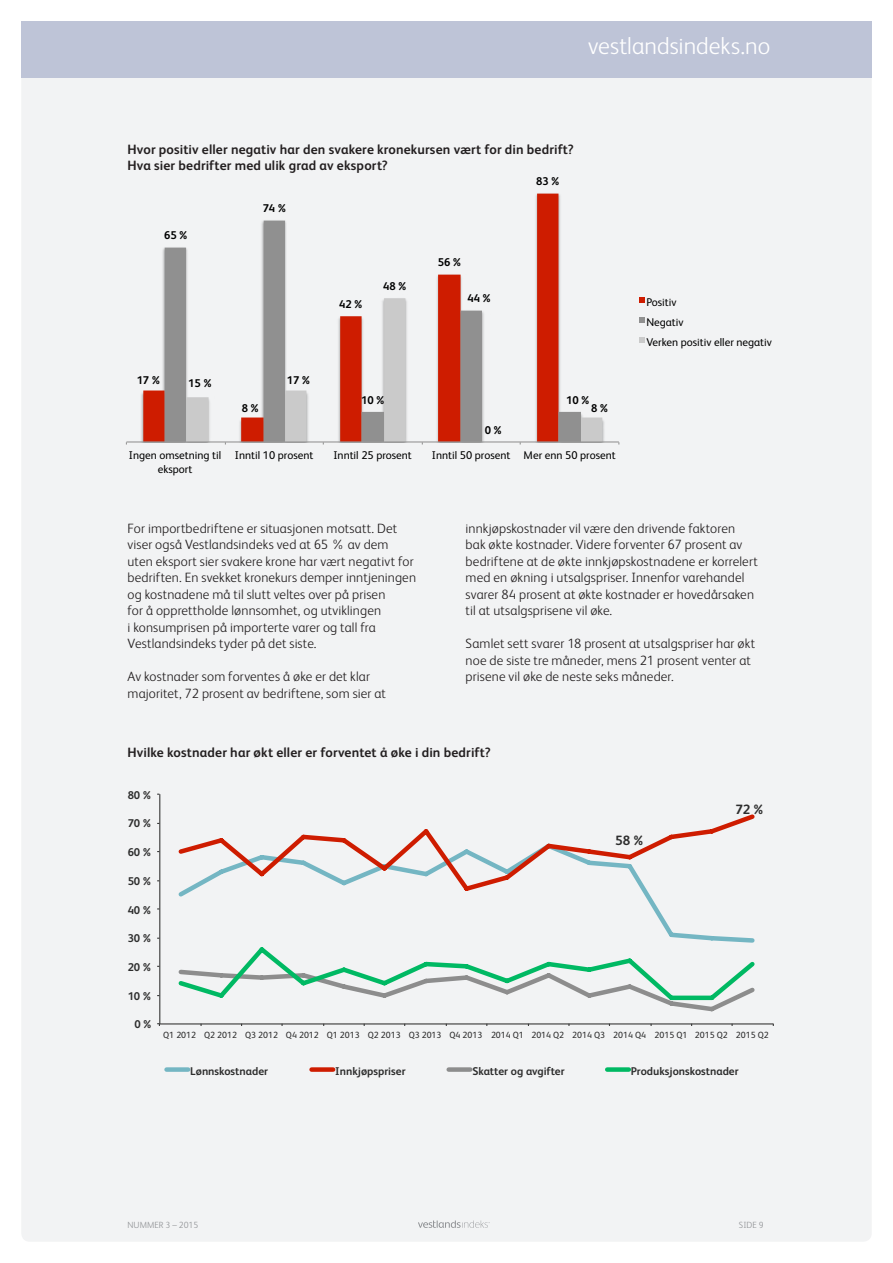
<style>
.page{position:relative;width:893px;height:1263px;background:#fff}
.page>*{position:absolute;margin:0;border:0;box-sizing:border-box;transform-origin:0 0}
.t1{font:300 24px "FS Albert";color:#fff}
.Brødtekst{font:300 13.5px/16.5px "FS Albert";letter-spacing:.01em;color:#231f20}
.Graftittel{font:700 13.5px/16.2px "FS Albert";letter-spacing:.01em;color:#231f20}
.t2{font:700 13.5px "FS Albert";color:#2d2d2d}
.t3{font:11.25px/20.1px "FS Albert";color:#000;text-align:center}
.t4{font:700 11.25px "FS Albert";color:#2d2d2d}
.t5{font:700 11.25px "FS Albert";color:#000}
.t6{font:9px "FS Albert";color:#2d2d2d}
.t7{font:300 9px "FS Albert";color:#939598}
</style>
<div class="page">
<div style="left:21px;top:21px;width:851px;height:1221px;background:#f2f3f4;border-radius:9px"></div>
<div style="left:21px;top:21px;width:851px;height:56px;background:#bec4d7"></div>
<img style="left:181px;top:418px;width:427px;height:25px">
<svg style="left:143px;top:194px;width:415px;height:247px"></svg>
<svg style="left:165px;top:221px;width:395px;height:220px"></svg>
<svg style="left:186px;top:298px;width:416px;height:143px"></svg>
<hr style="left:126px;top:441px;width:493px;height:1px;background:#979797">
<svg style="left:639px;top:297px;width:5px;height:5px"></svg>
<svg style="left:639px;top:318px;width:5px;height:5px"></svg>
<svg style="left:639px;top:338px;width:5px;height:5px"></svg>
<hr style="left:159px;top:794px;width:1px;height:230px;background:#3a3a3a">
<hr style="left:160px;top:1023px;width:613px;height:1px;background:#3a3a3a">
<svg style="left:179px;top:895px;width:576px;height:48px"></svg>
<svg style="left:178px;top:814px;width:577px;height:81px"></svg>
<svg style="left:178px;top:947px;width:577px;height:65px"></svg>
<div style="left:167px;top:1067px;width:21px;height:5px;background:#74b6c3"></div>
<div style="left:312px;top:1067px;width:21px;height:5px;background:#ce1c00"></div>
<div style="left:449px;top:1067px;width:21px;height:5px;background:#8d8d8d"></div>
<div style="left:607px;top:1067px;width:22px;height:5px;background:#00b963"></div>
<svg style="left:418px;top:1220px;width:72px;height:8px"></svg>
<h1 class="t1" style="left:588px;top:30px;width:184px">vestlandsindeks.no</h1>
<p class="Graftittel" style="left:128px;top:141px;width:448px">Hvor positiv eller negativ har den svakere kronekursen vært for din bedrift?<br>Hva sier bedrifter med ulik grad av eksport?</p>
<p class="t5" style="left:164px;top:227px;width:25px">65 %</p>
<p class="t5" style="left:263px;top:200px;width:25px">74 %</p>
<p class="t5" style="left:137px;top:372px;width:25px">17 %</p>
<p class="t5" style="left:188px;top:376px;width:25px">15 %</p>
<p class="t5" style="left:287px;top:372px;width:25px">17 %</p>
<p class="t5" style="left:339px;top:296px;width:25px">42 %</p>
<p class="t5" style="left:383px;top:278px;width:25px">48 %</p>
<p class="t5" style="left:438px;top:254px;width:25px">56 %</p>
<p class="t5" style="left:467px;top:290px;width:25px">44 %</p>
<p class="t5" style="left:536px;top:173px;width:25px">83 %</p>
<p class="t3" style="left:646px;top:291px;width:127px;text-align:left">Positiv<br>Negativ<br>Verken positiv eller negativ</p>
<p class="t5" style="left:242px;top:400px;width:18px">8 %</p>
<p class="t5" style="left:361px;top:392px;width:25px">10 %</p>
<p class="t5" style="left:485px;top:422px;width:18px">0 %</p>
<p class="t5" style="left:566px;top:392px;width:25px">10 %</p>
<p class="t5" style="left:591px;top:400px;width:18px">8 %</p>
<p class="t3" style="left:129px;top:448px;width:94px;line-height:13.5px">Ingen omsetning til eksport</p>
<p class="t3" style="left:235px;top:444px;width:80px">Inntil 10 prosent</p>
<p class="t3" style="left:333px;top:444px;width:80px">Inntil 25 prosent</p>
<p class="t3" style="left:432px;top:444px;width:185px">Inntil 50 prosent Mer enn 50 prosent</p>
<p class="Brødtekst" style="left:128px;top:519px;width:290px">For importbedriftene er situasjonen motsatt. Det viser også Vestlandsindeks ved at 65 % av dem uten eksport sier svakere krone har vært negativt for bedriften. En svekket kronekurs demper inntjeningen og kostnadene må til slutt veltes over på prisen<br>for å opprettholde lønnsomhet, og utviklingen<br>i konsumprisen på importerte varer og tall fra Vestlandsindeks tyder på det siste.</p>
<p class="Brødtekst" style="left:128px;top:667px;width:260px">Av kostnader som forventes å øke er det klar majoritet, 72 prosent av bedriftene, som sier at</p>
<p class="Brødtekst" style="left:466px;top:519px;width:294px">innkjøpskostnader vil være den drivende faktoren bak økte kostnader. Videre forventer 67 prosent av bedriftene at de økte innkjøpskostnadene er korrelert med en økning i utsalgspriser. Innenfor varehandel svarer 84 prosent at økte kostnader er hovedårsaken til at utsalgsprisene vil øke.</p>
<p class="Brødtekst" style="left:466px;top:634px;width:291px">Samlet sett svarer 18 prosent at utsalgspriser har økt noe de siste tre måneder, mens 21 prosent venter at prisene vil øke de neste seks måneder.</p>
<p class="Graftittel" style="left:128px;top:744px;width:365px">Hvilke kostnader har økt eller er forventet å øke i din bedrift?</p>
<p class="t4" style="left:128px;top:787px;width:25px">80 %</p>
<p class="t4" style="left:128px;top:816px;width:25px">70 %</p>
<p class="t4" style="left:128px;top:844px;width:25px">60 %</p>
<p class="t4" style="left:128px;top:873px;width:25px">50 %</p>
<p class="t4" style="left:128px;top:902px;width:25px">40 %</p>
<p class="t4" style="left:128px;top:931px;width:25px">30 %</p>
<p class="t4" style="left:128px;top:959px;width:25px">20 %</p>
<p class="t4" style="left:128px;top:988px;width:25px">10 %</p>
<p class="t4" style="left:134px;top:1017px;width:18px">0 %</p>
<p class="t2" style="left:615px;top:831px;width:29px">58 %</p>
<p class="t2" style="left:735px;top:800px;width:29px">72 %</p>
<p class="t6" style="left:163px;top:1028px;width:607px">Q1 2012 Q2 2012 Q3 2012 Q4 2012 Q1 2013 Q2 2013 Q3 2013 Q4 2013 2014 Q1 2014 Q2 2014 Q3 2014 Q4 2015 Q1 2015 Q2 2015 Q2</p>
<p class="t4" style="left:190px;top:1064px;width:79px">Lønnskostnader</p>
<p class="t4" style="left:335px;top:1064px;width:72px">Innkjøpspriser</p>
<p class="t4" style="left:472px;top:1064px;width:94px">Skatter og avgifter</p>
<p class="t4" style="left:631px;top:1064px;width:109px">Produksjonskostnader</p>
<p class="t7" style="left:128px;top:1219px;width:72px">NUMMER 3 – 2015</p>
<p class="t7" style="left:739px;top:1219px;width:26px">SIDE 9</p>
</div>
